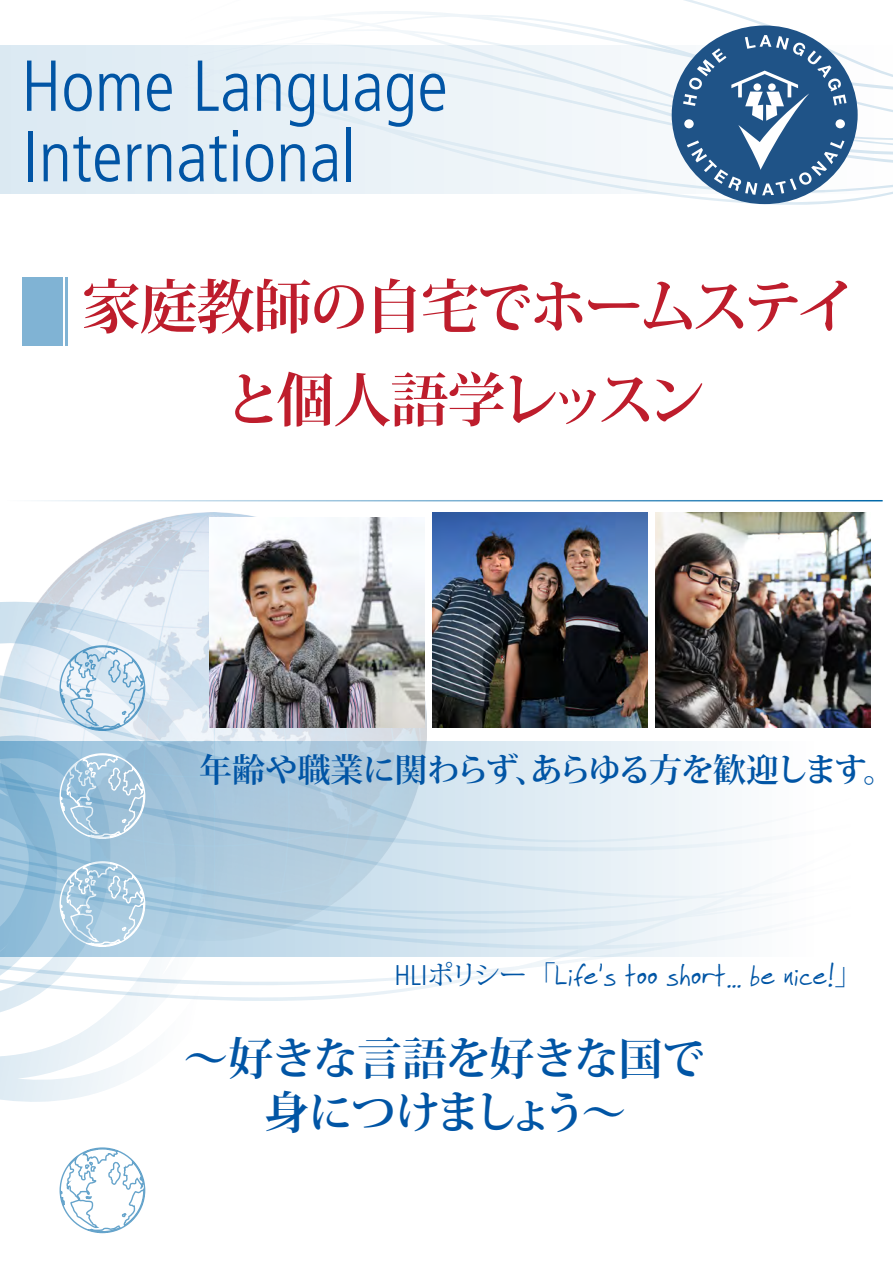
<style>
.page{position:relative;width:893px;height:1263px;background:#fff}
.page>*{position:absolute;margin:0;border:0;box-sizing:border-box;transform-origin:0 0}
.t1{font:300 condensed 72px "Frutiger LT Std";color:#0155a5}
.t2{font:700 58.5px/93px "Koz Min Pro";letter-spacing:-.075em;color:#be1d2c;text-align:center}
.t3{font:700 45px "Koz Min Pro";letter-spacing:-.05em;color:#0155a5}
.t4{font:700 45px "Koz Min Pro";letter-spacing:-.11em;color:#0155a5}
.t5{font:700 33px "Koz Min Pro";letter-spacing:-.05em;color:#0155a5}
.t6{font:30px "Faraco Hand";color:#0155a5}
.s1{font-family:"Frutiger LT Std";font-weight:300;font-stretch:condensed;font-size:28.5px}
.s2{font-family:"Koz Min Pro";font-size:27px}
</style>
<div class="page">
<img style="left:42px;top:512px;width:340px;height:85px">
<svg style="left:263px;top:951px;width:462px;height:38px"></svg>
<svg style="left:263px;top:854px;width:506px;height:97px"></svg>
<svg style="left:263px;top:849px;width:462px;height:5px;background:#d3e3ed"></svg>
<svg style="left:263px;top:701px;width:506px;height:148px"></svg>
<svg style="left:0;top:597px;width:263px;height:505px"></svg>
<svg style="left:59px;top:1147px;width:87px;height:87px"></svg>
<hr style="left:6px;top:500px;width:877px;height:1px;background:#0068a9">
<svg style="left:358px;top:0;width:448px;height:45px"></svg>
<svg style="left:0;top:45px;width:893px;height:149px;fill:#e8f1f7"></svg>
<div style="left:672px;top:26px;width:186px;height:178px;background:#1f5387;border-radius:50%"></div>
<svg style="left:683px;top:35px;width:163px;height:160px"></svg>
<div style="left:22px;top:277px;width:41px;height:68px;background:#80b3d4"></div>
<hr style="left:65px;top:277px;width:3px;height:68px;background:#0068a9">
<img style="left:655px;top:512px;width:216px;height:216px">
<img style="left:432px;top:512px;width:216px;height:216px">
<img style="left:209px;top:518px;width:216px;height:210px">
<p class="t1" style="left:21px;top:45px;width:428px">Home Language</p>
<p class="t1" style="left:23px;top:116px;width:335px">International</p>
<p class="t2" style="left:82px;top:258px;width:775px">家庭教師の自宅でホームステイと個人語学レッスン</p>
<p class="t5" style="left:199px;top:746px;width:698px">年齢や職業に関わらず、あらゆる方を歓迎します。</p>
<p class="t6" style="left:394px;top:957px;width:468px"><span class="s1">HLI</span><span class="s2">ポリシー 「</span>Life’s too short... be nice!<span class="s2">」</span></p>
<p class="t3" style="left:183px;top:1026px;width:524px">～好きな言語を好きな国で</p>
<p class="t4" style="left:264px;top:1080px;width:364px">身につけましょう～</p>
</div>
